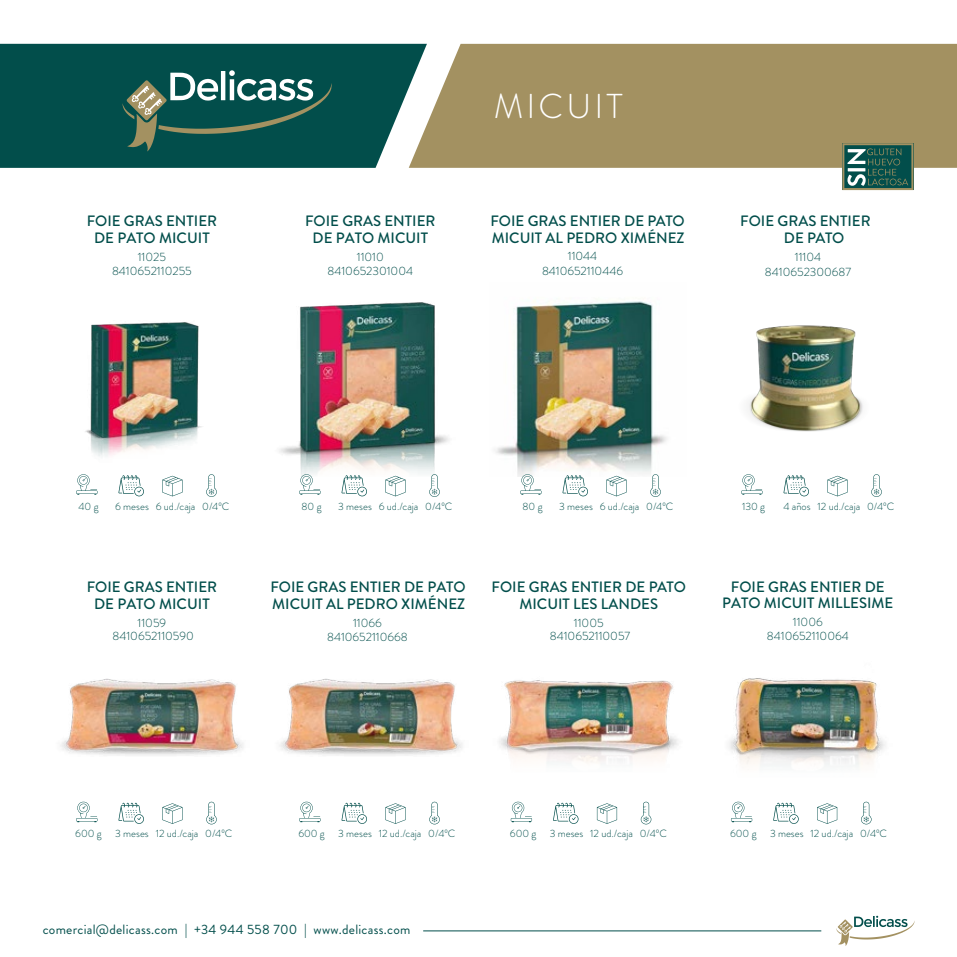
<style>
.page{position:relative;width:957px;height:957px;background:#fff}
.page>*{position:absolute;margin:0;border:0;box-sizing:border-box;transform-origin:0 0}
.t1{font:300 34.5px "Brandon Grotesque";letter-spacing:.09em;color:#fff}
.t2{font:300 30px "Brandon Grotesque";color:#fff}
.t3{font:500 15px/16.5px "Brandon Grotesque";color:#024e4b;text-align:center}
.t4{font:13.5px "Brandon Grotesque";letter-spacing:.02em;color:#024e4b}
.t5{font:300 12px/13.8px "Brandon Grotesque";color:#024e4b;text-align:center}
.t6{font:300 10.5px "Brandon Grotesque";color:#024e4b}
</style>
<div class="page">
<img style="left:279px;top:678px;width:183px;height:78px">
<img style="left:60px;top:678px;width:183px;height:78px">
<img style="left:729px;top:678px;width:156px;height:88px">
<img style="left:499px;top:680px;width:179px;height:84px">
<img style="left:748px;top:325px;width:115px;height:107px">
<img style="left:495px;top:300px;width:172px;height:177px">
<img style="left:279px;top:302px;width:170px;height:174px">
<img style="left:85px;top:322px;width:117px;height:135px">
<hr style="left:423px;top:930px;width:398px;height:1px;background:#024e4b">
<svg style="left:836px;top:915px;width:78px;height:31px"></svg>
<div style="left:0;top:44px;width:409px;height:124px;background:#024e4b"></div>
<svg style="left:122px;top:70px;width:210px;height:81px"></svg>
<div style="left:409px;top:44px;width:548px;height:124px;background:#a39161"></div>
<svg style="left:842px;top:143px;width:71px;height:47px"></svg>
<svg style="left:76px;top:474px;width:21px;height:21px"></svg>
<svg style="left:118px;top:475px;width:26px;height:21px"></svg>
<svg style="left:162px;top:476px;width:20px;height:20px"></svg>
<svg style="left:206px;top:474px;width:11px;height:23px"></svg>
<svg style="left:76px;top:801px;width:21px;height:21px"></svg>
<svg style="left:118px;top:803px;width:26px;height:21px"></svg>
<svg style="left:162px;top:803px;width:20px;height:21px"></svg>
<svg style="left:206px;top:801px;width:11px;height:23px"></svg>
<svg style="left:299px;top:474px;width:21px;height:21px"></svg>
<svg style="left:341px;top:475px;width:26px;height:21px"></svg>
<svg style="left:385px;top:476px;width:20px;height:20px"></svg>
<svg style="left:429px;top:474px;width:11px;height:23px"></svg>
<svg style="left:299px;top:801px;width:21px;height:21px"></svg>
<svg style="left:341px;top:803px;width:26px;height:21px"></svg>
<svg style="left:385px;top:803px;width:20px;height:21px"></svg>
<svg style="left:429px;top:801px;width:11px;height:23px"></svg>
<svg style="left:520px;top:474px;width:21px;height:21px"></svg>
<svg style="left:562px;top:475px;width:26px;height:21px"></svg>
<svg style="left:606px;top:476px;width:20px;height:20px"></svg>
<svg style="left:650px;top:474px;width:11px;height:23px"></svg>
<svg style="left:741px;top:474px;width:21px;height:21px"></svg>
<svg style="left:783px;top:475px;width:26px;height:21px"></svg>
<svg style="left:827px;top:476px;width:20px;height:20px"></svg>
<svg style="left:871px;top:474px;width:11px;height:23px"></svg>
<svg style="left:511px;top:801px;width:21px;height:21px"></svg>
<svg style="left:553px;top:803px;width:25px;height:21px"></svg>
<svg style="left:597px;top:803px;width:20px;height:21px"></svg>
<svg style="left:641px;top:801px;width:10px;height:23px"></svg>
<svg style="left:731px;top:801px;width:21px;height:21px"></svg>
<svg style="left:773px;top:803px;width:25px;height:21px"></svg>
<svg style="left:817px;top:803px;width:20px;height:21px"></svg>
<svg style="left:861px;top:801px;width:10px;height:23px"></svg>
<h1 class="t1" style="left:494px;top:83px;width:130px">MICUIT</h1>
<h2 class="t2" style="left:489px;top:84px;width:100px">MICUIT</h2>
<p class="t3" style="left:87px;top:213px;width:132px">FOIE GRAS ENTIER<br>DE PATO MICUIT</p>
<p class="t5" style="left:112px;top:250px;width:81px">11025<br>8410652110255</p>
<p class="t5" style="left:542px;top:249px;width:82px;line-height:15px">11044<br>8410652110446</p>
<p class="t3" style="left:305px;top:213px;width:132px">FOIE GRAS ENTIER<br>DE PATO MICUIT</p>
<p class="t5" style="left:327px;top:250px;width:87px">11010<br>8410652301004</p>
<p class="t3" style="left:490px;top:213px;width:196px;text-align:left">FOIE GRAS ENTIER DE PATO<br>MICUIT AL PEDRO XIMÉNEZ</p>
<p class="t3" style="left:784px;top:213px;width:88px;text-align:left;text-indent:-44px">FOIE GRAS ENTIER<br>DE PATO</p>
<p class="t5" style="left:765px;top:250px;width:88px;line-height:15px">11104<br>8410652300687</p>
<p class="t6" style="left:78px;top:499px;width:22px">40 g</p>
<p class="t6" style="left:115px;top:499px;width:116px">6 meses 6 ud./caja 0/4ºC</p>
<p class="t3" style="left:87px;top:579px;width:132px">FOIE GRAS ENTIER<br>DE PATO MICUIT</p>
<p class="t5" style="left:113px;top:615px;width:83px">11059<br>8410652110590</p>
<p class="t6" style="left:302px;top:499px;width:21px">80 g</p>
<p class="t6" style="left:338px;top:499px;width:116px">3 meses 6 ud./caja 0/4ºC</p>
<p class="t3" style="left:270px;top:579px;width:197px;text-align:left">FOIE GRAS ENTIER DE PATO<br>MICUIT AL PEDRO XIMÉNEZ</p>
<p class="t5" style="left:327px;top:616px;width:82px">11066<br>8410652110668</p>
<p class="t6" style="left:522px;top:499px;width:21px">80 g</p>
<p class="t6" style="left:559px;top:499px;width:116px">3 meses 6 ud./caja 0/4ºC</p>
<p class="t6" style="left:742px;top:499px;width:25px">130 g</p>
<p class="t6" style="left:783px;top:499px;width:112px">4 años 12 ud./caja 0/4ºC</p>
<p class="t3" style="left:491px;top:579px;width:196px">FOIE GRAS ENTIER DE PATO<br>MICUIT LES LANDES</p>
<p class="t5" style="left:550px;top:615px;width:82px">11005<br>8410652110057</p>
<p class="t3" style="left:722px;top:578px;width:173px">FOIE GRAS ENTIER DE<br>PATO MICUIT MILLESIME</p>
<p class="t5" style="left:767px;top:615px;width:83px">11006<br>8410652110064</p>
<p class="t6" style="left:75px;top:826px;width:28px">600 g</p>
<p class="t6" style="left:115px;top:826px;width:119px">3 meses 12 ud./caja 0/4ºC</p>
<p class="t6" style="left:298px;top:826px;width:28px">600 g</p>
<p class="t6" style="left:338px;top:826px;width:119px">3 meses 12 ud./caja 0/4ºC</p>
<p class="t4" style="left:43px;top:920px;width:369px">comercial@delicass.com | +34 944 558 700 | www.delicass.com</p>
<p class="t6" style="left:510px;top:826px;width:28px">600 g</p>
<p class="t6" style="left:550px;top:826px;width:119px">3 meses 12 ud./caja 0/4ºC</p>
<p class="t6" style="left:730px;top:826px;width:28px">600 g</p>
<p class="t6" style="left:770px;top:826px;width:119px">3 meses 12 ud./caja 0/4ºC</p>
</div>
